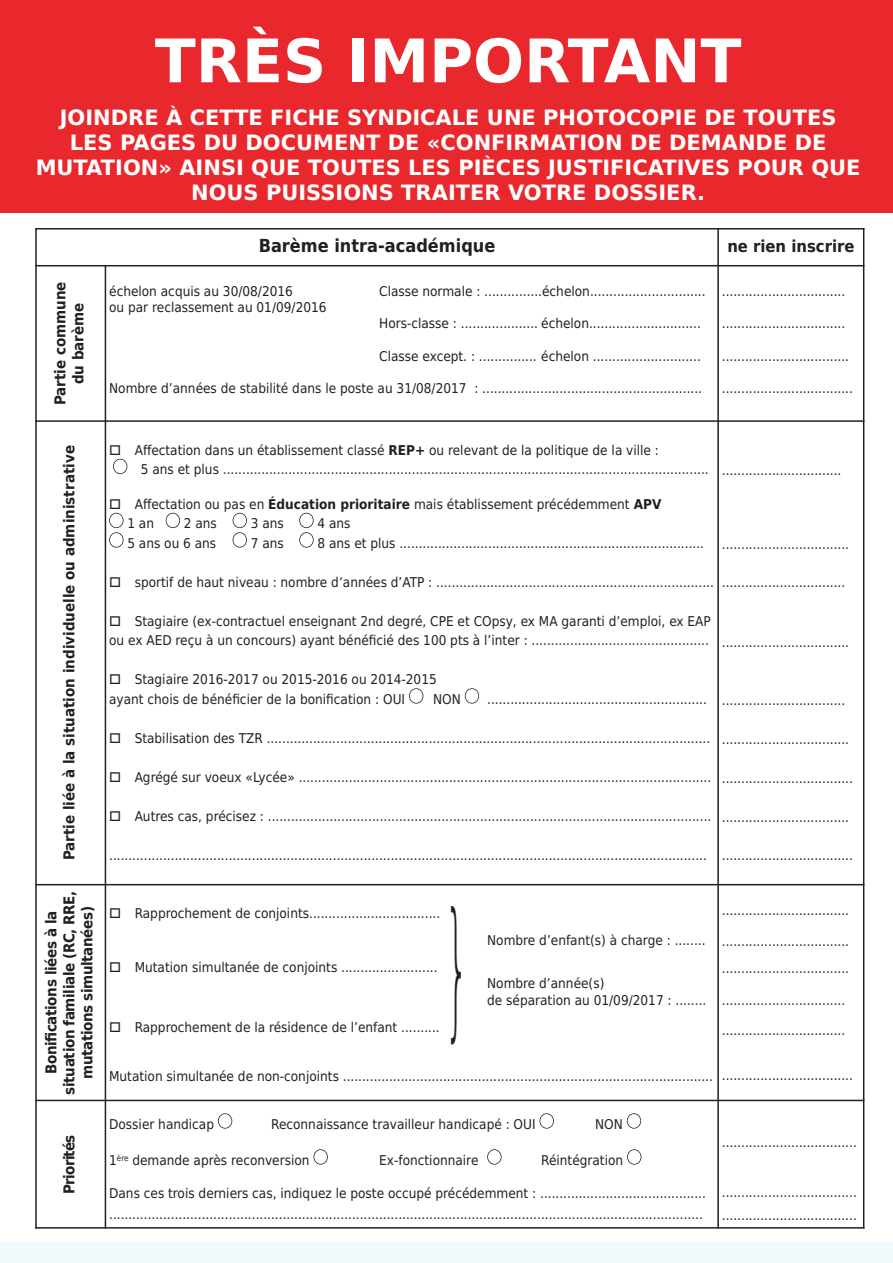
<style>
.page{position:relative;width:893px;height:1263px;background:#fff}
.page>*{position:absolute;margin:0;border:0;box-sizing:border-box;transform-origin:0 0}
.t1{font:200 150px "DejaVu Sans";color:#231f20;scale:.25 1}
.t2{font:700 60px "DejaVu Sans";color:#fff}
.t3{font:700 21px/25.2px "DejaVu Sans";color:#fff;text-align:center}
.t4{font:700 18px "DejaVu Sans Condensed";color:#231f20}
.t5{font:700 16.5px "DejaVu Sans Condensed";color:#231f20}
.t6{font:700 15px/18px "DejaVu Sans Condensed";color:#231f20;text-align:center}
.t7{font:700 15px/18px "DejaVu Sans Condensed";letter-spacing:-.025em;color:#231f20;text-align:center}
.t8{font:700 15px "DejaVu Sans Condensed";letter-spacing:-.05em;color:#231f20}
.t9{font:13.5px/19.5px "DejaVu Sans Condensed";color:#231f20}
.s1{font-weight:700}
</style>
<div class="page">
<div style="left:113px;top:459px;width:14px;height:15px;border:2px solid #231f20;border-radius:50%"></div>
<div style="left:109px;top:513px;width:15px;height:15px;border:2px solid #231f20;border-radius:50%"></div>
<div style="left:166px;top:513px;width:14px;height:15px;border:2px solid #231f20;border-radius:50%"></div>
<div style="left:233px;top:513px;width:14px;height:15px;border:2px solid #231f20;border-radius:50%"></div>
<div style="left:299px;top:513px;width:15px;height:15px;border:2px solid #231f20;border-radius:50%"></div>
<div style="left:109px;top:532px;width:15px;height:16px;border:2px solid #231f20;border-radius:50%"></div>
<div style="left:233px;top:532px;width:14px;height:16px;border:2px solid #231f20;border-radius:50%"></div>
<div style="left:299px;top:532px;width:15px;height:16px;border:2px solid #231f20;border-radius:50%"></div>
<div style="left:409px;top:688px;width:14px;height:16px;border:2px solid #231f20;border-radius:50%"></div>
<div style="left:465px;top:688px;width:14px;height:16px;border:2px solid #231f20;border-radius:50%"></div>
<div style="left:218px;top:1113px;width:14px;height:15px;border:2px solid #231f20;border-radius:50%"></div>
<div style="left:487px;top:1149px;width:15px;height:15px;border:2px solid #231f20;border-radius:50%"></div>
<div style="left:627px;top:1149px;width:14px;height:15px;border:2px solid #231f20;border-radius:50%"></div>
<div style="left:313px;top:1149px;width:15px;height:15px;border:2px solid #231f20;border-radius:50%"></div>
<div style="left:540px;top:1113px;width:14px;height:15px;border:2px solid #231f20;border-radius:50%"></div>
<div style="left:627px;top:1113px;width:14px;height:15px;border:2px solid #231f20;border-radius:50%"></div>
<hr style="left:35px;top:228px;width:2px;height:1000px;background:#231f20">
<hr style="left:105px;top:265px;width:1px;height:963px;background:#231f20">
<hr style="left:717px;top:228px;width:2px;height:1000px;background:#231f20">
<hr style="left:863px;top:228px;width:1px;height:1000px;background:#231f20">
<hr style="left:35px;top:228px;width:829px;height:2px;background:#231f20">
<hr style="left:35px;top:265px;width:829px;height:1px;background:#231f20">
<hr style="left:35px;top:420px;width:829px;height:2px;background:#231f20">
<hr style="left:35px;top:884px;width:829px;height:1px;background:#231f20">
<hr style="left:35px;top:1100px;width:829px;height:1px;background:#231f20">
<hr style="left:35px;top:1227px;width:829px;height:1px;background:#231f20">
<div style="left:0;top:1242px;width:893px;height:21px;background:#f2f9fc"></div>
<div style="left:0;top:0;width:893px;height:213px;background:#e9282d"></div>
<h2 class="t2" style="left:155px;top:27px;width:588px">TRÈS IMPORTANT</h2>
<h3 class="t3" style="left:36px;top:105px;width:826px">JOINDRE À CETTE FICHE SYNDICALE UNE PHOTOCOPIE DE TOUTES<br>LES PAGES DU DOCUMENT DE «CONFIRMATION DE DEMANDE DE MUTATION» AINSI QUE TOUTES LES PIÈCES JUSTIFICATIVES POUR QUE NOUS PUISSIONS TRAITER VOTRE DOSSIER.</h3>
<h3 class="t4" style="left:259px;top:235px;width:238px">Barème intra-académique</h3>
<p class="t5" style="left:727px;top:236px;width:129px">ne rien inscrire</p>
<p class="t6" style="left:51px;top:405px;width:125px;rotate:-90deg">Partie commune du barème</p>
<p class="t9" style="left:109px;top:281px;width:185px">échelon acquis au 30/08/2016</p>
<p class="t9" style="left:379px;top:281px;width:328px">classe normale : ...............échelon..............................</p>
<p class="t9" style="left:109px;top:298px;width:219px">ou par reclassement au 01/09/2016</p>
<p class="t9" style="left:379px;top:314px;width:323px">hors-classe : .................... échelon.............................</p>
<p class="t9" style="left:379px;top:346px;width:323px">classe except. : ............... échelon ............................</p>
<p class="t9" style="left:109px;top:379px;width:594px">nombre d’années de stabilité dans le poste au 31/08/2017 : .........................................................</p>
<p class="t9" style="left:722px;top:281px;width:125px">................................</p>
<p class="t9" style="left:722px;top:314px;width:125px">................................</p>
<p class="t9" style="left:722px;top:346px;width:129px">.................................</p>
<p class="t9" style="left:722px;top:379px;width:133px">..................................</p>
<p class="t6" style="left:60px;top:860px;width:417px;rotate:-90deg">Partie liée à la situation individuelle ou administrative</p>
<p class="t9" style="left:141px;top:440px;width:569px;text-indent:-32px">□ affectation dans un établissement classé <span class="s1">REP+</span> ou relevant de la politique de la ville :<br>5 ans et plus ..............................................................................................................................</p>
<p class="t9" style="left:127px;top:494px;width:536px;text-indent:-18px">□ affectation ou pas en <span class="s1">éducation prioritaire</span> mais établissement précédemment <span class="s1">APV<br></span>1 an</p>
<p class="t9" style="left:184px;top:514px;width:35px">2 ans</p>
<p class="t9" style="left:251px;top:514px;width:35px">3 ans</p>
<p class="t9" style="left:317px;top:514px;width:35px">4 ans</p>
<p class="t9" style="left:127px;top:533px;width:90px">5 ans ou 6 ans</p>
<p class="t9" style="left:251px;top:533px;width:35px">7 ans</p>
<p class="t9" style="left:317px;top:533px;width:388px">8 ans et plus ...............................................................................</p>
<p class="t9" style="left:109px;top:572px;width:606px">□ sportif de haut niveau : nombre d’années d’atP : ........................................................................</p>
<p class="t9" style="left:109px;top:611px;width:603px">□ stagiaire (ex-contractuel enseignant 2nd degré, cPe et copsy, ex ma garanti d’emploi, ex eaP ou ex aed reçu à un concours) ayant bénéficié des 100 pts à l’inter : ..............................................</p>
<p class="t9" style="left:109px;top:670px;width:329px">□ stagiaire 2016-2017 ou 2015-2016 ou 2014-2015 ayant chois de bénéficier de la bonification : oui</p>
<p class="t9" style="left:433px;top:689px;width:29px">non</p>
<p class="t9" style="left:487px;top:689px;width:221px">.........................................................</p>
<p class="t9" style="left:109px;top:728px;width:603px">□ stabilisation des tzr ...................................................................................................................</p>
<p class="t9" style="left:109px;top:767px;width:604px">□ agrégé sur voeux «lycée» ...........................................................................................................</p>
<p class="t9" style="left:109px;top:806px;width:604px">□ autres cas, précisez : ...................................................................................................................</p>
<p class="t9" style="left:109px;top:845px;width:599px">...........................................................................................................................................................</p>
<p class="t9" style="left:722px;top:460px;width:121px">...............................</p>
<p class="t9" style="left:722px;top:534px;width:129px">.................................</p>
<p class="t9" style="left:722px;top:573px;width:125px">................................</p>
<p class="t9" style="left:722px;top:632px;width:129px">.................................</p>
<p class="t9" style="left:722px;top:690px;width:125px">................................</p>
<p class="t9" style="left:722px;top:730px;width:129px">.................................</p>
<p class="t9" style="left:722px;top:768px;width:133px">..................................</p>
<p class="t9" style="left:722px;top:807px;width:129px">.................................</p>
<p class="t9" style="left:722px;top:846px;width:133px">..................................</p>
<p class="t7" style="left:42px;top:1094px;width:205px;rotate:-90deg">Bonifications liées à la situation familiale (RC, RRE, mutations simultanées)</p>
<p class="t8" style="left:61px;top:1194px;width:61px;rotate:-90deg">Priorités</p>
<h1 class="t1" style="left:445px;top:881px;width:97px">}</h1>
<p class="t9" style="left:109px;top:904px;width:333px">□ rapprochement de conjoints..................................</p>
<p class="t9" style="left:487px;top:931px;width:220px">nombre d’enfant(s) à charge : ........</p>
<p class="t9" style="left:109px;top:958px;width:330px">□ mutation simultanée de conjoints .........................</p>
<p class="t9" style="left:487px;top:975px;width:221px;line-height:16.5px">nombre d’année(s)<br>de séparation au 01/09/2017 : ........</p>
<p class="t9" style="left:109px;top:1017px;width:332px">□ rapprochement de la résidence de l’enfant ..........</p>
<p class="t9" style="left:109px;top:1066px;width:605px">mutation simultanée de non-conjoints ................................................................................................</p>
<p class="t9" style="left:722px;top:900px;width:129px">.................................</p>
<p class="t9" style="left:722px;top:928px;width:129px;line-height:27px">................................. .................................</p>
<p class="t9" style="left:722px;top:990px;width:125px">................................</p>
<p class="t9" style="left:722px;top:1020px;width:125px">................................</p>
<p class="t9" style="left:722px;top:1065px;width:133px">..................................</p>
<p class="t9" style="left:109px;top:1114px;width:106px">dossier handicap</p>
<p class="t9" style="left:271px;top:1114px;width:266px">reconnaissance travailleur handicapé : oui</p>
<p class="t9" style="left:595px;top:1114px;width:29px">non</p>
<p class="t9" style="left:109px;top:1150px;width:202px">1<sup>ère</sup> demande après reconversion</p>
<p class="t9" style="left:379px;top:1150px;width:101px">ex-fonctionnaire</p>
<p class="t9" style="left:541px;top:1150px;width:84px">réintégration</p>
<p class="t9" style="left:109px;top:1182px;width:598px;line-height:21px">dans ces trois derniers cas, indiquez le poste occupé précédemment : ........................................... ..........................................................................................................................................................</p>
<p class="t9" style="left:722px;top:1132px;width:136px">...................................</p>
<p class="t9" style="left:722px;top:1181px;width:136px;line-height:22.5px">................................... ...................................</p>
</div>
